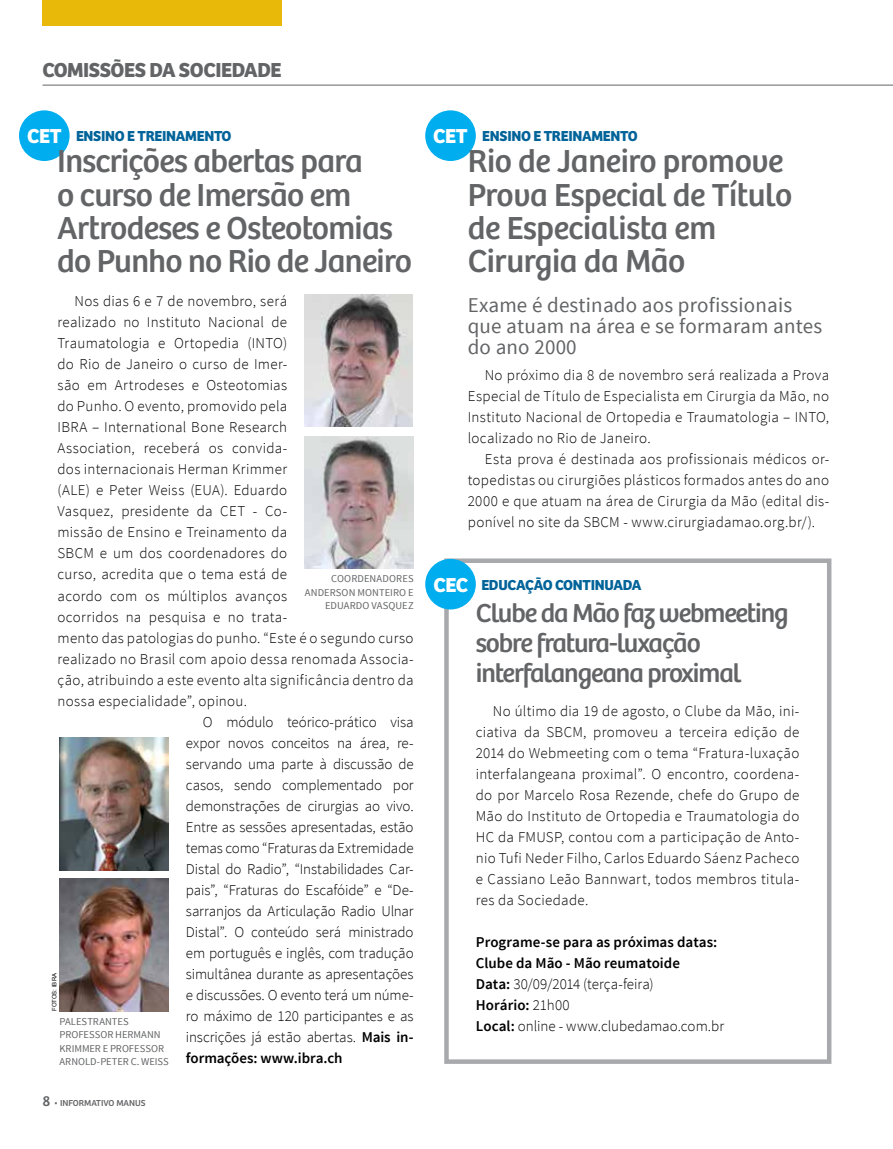
<style>
.page{position:relative;width:893px;height:1149px;background:#fff}
.page>*{position:absolute;margin:0;border:0;box-sizing:border-box;transform-origin:0 0}
.t1{font:33px/33px "Bree";letter-spacing:-.02em;color:#636466}
.t2{font:27px/30px "Bree";letter-spacing:-.04em;color:#636466}
.t3{font:21px/21px "Source Sans Pro";letter-spacing:.01em;color:#636466}
.t4{font:700 21px "Bree";letter-spacing:-.02em;color:#636466}
.t5{font:300 15px/21px "Source Sans Pro";letter-spacing:.015em;color:#000;text-align:justify}
.t6{font:300 15px "Source Sans Pro";letter-spacing:-.01em;color:#000}
.t7{font:600 15px/21px "Source Sans Pro";color:#000}
.t8{font:300 15px "Source Sans Pro";letter-spacing:-.005em;color:#000}
.t9{font:700 15px "Bree";letter-spacing:-.02em;color:#006399}
.t10{font:10.5px/13.5px "Source Sans Pro";letter-spacing:.005em;color:#636466;text-align:right}
.t11{font:9px "Bree";color:#636466}
.t12{font:6px "Arial";letter-spacing:.015em;color:#000}
.s1{font-size:21px;color:#fff}
.s2{font-weight:600}
.s3{font-size:15px}
.s4{font-weight:300}
</style>
<div class="page">
<div style="left:444px;top:558px;width:387px;height:505px;border:4px solid #a7a9ac"></div>
<hr style="left:43px;top:85px;width:850px;height:1px;background:#636466">
<div style="left:43px;top:0;width:239px;height:26px;background:#e8b909"></div>
<div style="left:425px;top:110px;width:51px;height:51px;background:#00aeef;border-radius:50%"></div>
<div style="left:425px;top:558px;width:51px;height:51px;background:#00aeef;border-radius:50%"></div>
<img style="left:304px;top:294px;width:109px;height:132px">
<img style="left:304px;top:436px;width:110px;height:132px">
<img style="left:59px;top:737px;width:109px;height:132px">
<img style="left:59px;top:878px;width:110px;height:132px">
<div style="left:19px;top:110px;width:51px;height:51px;background:#00aeef;border-radius:50%"></div>
<h3 class="t4" style="left:43px;top:57px;width:241px">COMISSÕES DA SOCIEDADE</h3>
<p class="t9" style="left:27px;top:127px;width:206px"><span class="s1">CET</span> ENSINO E TREINAMENTO</p>
<h1 class="t1" style="left:57px;top:145px;width:356px">Inscrições abertas para<br>o curso de Imersão em<br>Artrodeses e Osteotomias do Punho no Rio de Janeiro</h1>
<p class="t5" style="left:75px;top:291px;width:214px">Nos dias 6 e 7 de novembro, será</p>
<p class="t5" style="left:58px;top:312px;width:231px">realizado no Instituto Nacional de</p>
<p class="t5" style="left:58px;top:333px;width:231px">Traumatologia e Ortopedia (INTO)</p>
<p class="t5" style="left:58px;top:354px;width:231px">do Rio de Janeiro o curso de Imer-</p>
<p class="t5" style="left:58px;top:375px;width:231px">são em Artrodeses e Osteotomias</p>
<p class="t5" style="left:58px;top:396px;width:231px">do Punho. O evento, promovido pela</p>
<p class="t5" style="left:58px;top:417px;width:231px">IBRA – International Bone Research</p>
<p class="t5" style="left:58px;top:438px;width:231px">Association, receberá os convida-</p>
<p class="t5" style="left:58px;top:459px;width:231px">dos internacionais Herman Krimmer</p>
<p class="t5" style="left:58px;top:480px;width:231px">(ALE) e Peter Weiss (EUA). Eduardo</p>
<p class="t5" style="left:58px;top:501px;width:231px">Vasquez, presidente da CET - Co-</p>
<p class="t5" style="left:58px;top:522px;width:231px">missão de Ensino e Treinamento da</p>
<p class="t5" style="left:58px;top:543px;width:231px">SBCM e um dos coordenadores do</p>
<p class="t5" style="left:58px;top:564px;width:231px">curso, acredita que o tema está de</p>
<p class="t5" style="left:58px;top:585px;width:231px">acordo com os múltiplos avanços</p>
<p class="t5" style="left:58px;top:606px;width:231px">ocorridos na pesquisa e no trata-</p>
<p class="t5" style="left:58px;top:627px;width:358px">mento das patologias do punho. “Este é o segundo curso</p>
<p class="t5" style="left:58px;top:648px;width:358px">realizado no Brasil com apoio dessa renomada Associa-</p>
<p class="t5" style="left:58px;top:669px;width:358px">ção, atribuindo a este evento alta significância dentro da</p>
<p class="t5" style="left:58px;top:690px;width:191px">nossa especialidade”, opinou.</p>
<p class="t6" style="left:203px;top:712px;width:212px">O módulo teórico-prático visa</p>
<p class="t6" style="left:186px;top:733px;width:229px">expor novos conceitos na área, re-</p>
<p class="t6" style="left:186px;top:754px;width:229px">servando uma parte à discussão de</p>
<p class="t8" style="left:186px;top:775px;width:229px">casos, sendo complementado por</p>
<p class="t8" style="left:186px;top:796px;width:229px">demonstrações de cirurgias ao vivo.</p>
<p class="t5" style="left:186px;top:816px;width:229px">Entre as sessões apresentadas, estão</p>
<p class="t6" style="left:186px;top:838px;width:229px">temas como “Fraturas da Extremidade</p>
<p class="t6" style="left:186px;top:859px;width:229px">Distal do Radio”, “Instabilidades Car-</p>
<p class="t6" style="left:186px;top:880px;width:229px">pais”, “Fraturas do Escafóide” e “De-</p>
<p class="t6" style="left:186px;top:901px;width:229px">sarranjos da Articulação Radio Ulnar</p>
<p class="t6" style="left:186px;top:922px;width:229px">Distal”. O conteúdo será ministrado</p>
<p class="t8" style="left:186px;top:943px;width:229px">em português e inglês, com tradução</p>
<p class="t6" style="left:186px;top:964px;width:229px">simultânea durante as apresentações</p>
<p class="t6" style="left:186px;top:985px;width:229px">e discussões. O evento terá um núme-</p>
<p class="t6" style="left:186px;top:1006px;width:229px">ro máximo de 120 participantes e as</p>
<p class="t8" style="left:186px;top:1027px;width:229px">inscrições já estão abertas. <span class="s2">Mais in-</span></p>
<p class="t7" style="left:186px;top:1047px;width:158px">formações: www.ibra.ch</p>
<p class="t10" style="left:305px;top:571px;width:110px">COORDENADORES<br>ANDERSON MONTEIRO E<br>EDUARDO VASQUEZ</p>
<p class="t12" style="left:50px;top:1010px;width:40px;rotate:-90deg">FOTOS: IBRA</p>
<p class="t10" style="left:59px;top:1014px;width:111px;text-align:left">PALESTRANTES<br>PROFESSOR HERMANN<br>KRIMMER E PROFESSOR<br>ARNOLD-PETER C. WEISS</p>
<p class="t11" style="left:43px;top:1097px;width:105px"><span class="s3">8</span> • INFORMATIVO MANUS</p>
<p class="t9" style="left:433px;top:127px;width:206px"><span class="s1">CET</span> ENSINO E TREINAMENTO</p>
<h1 class="t1" style="left:468px;top:145px;width:326px">Rio de Janeiro promove<br>Prova Especial de Título de Especialista em<br>Cirurgia da Mão</h1>
<h3 class="t3" style="left:468px;top:295px;width:356px">Exame é destinado aos profissionais que atuam na área e se formaram antes do ano 2000</h3>
<p class="t5" style="left:468px;top:364px;width:363px;text-indent:17px">No próximo dia 8 de novembro será realizada a Prova Especial de Título de Especialista em Cirurgia da Mão, no Instituto Nacional de Ortopedia e Traumatologia – INTO, localizado no Rio de Janeiro.</p>
<p class="t5" style="left:468px;top:448px;width:363px;text-indent:17px">Esta prova é destinada aos profissionais médicos or&shy;topedistas ou cirurgiões plásticos formados antes do ano 2000 e que atuam na área de Cirurgia da Mão (edital dis&shy;ponível no site da SBCM - www.cirurgiadamao.org.br/).</p>
<p class="t9" style="left:433px;top:575px;width:209px"><span class="s1">CEC</span> EDUCAÇÃO CONTINUADA</p>
<h2 class="t2" style="left:476px;top:598px;width:314px">Clube da Mão faz webmeeting sobre fratura-luxação interfalangeana proximal</h2>
<p class="t5" style="left:476px;top:700px;width:325px;text-indent:17px">No último dia 19 de agosto, o Clube da Mão, ini&shy;ciativa da SBCM, promoveu a terceira edição de 2014 do Webmeeting com o tema “Fratura-luxação interfalangeana proximal”. O encontro, coordena&shy;do por Marcelo Rosa Rezende, chefe do Grupo de Mão do Instituto de Ortopedia e Traumatologia do HC da FMUSP, contou com a participação de Anto&shy;nio Tufi Neder Filho, Carlos Eduardo Sáenz Pacheco e Cassiano Leão Bannwart, todos membros titula&shy;res da Sociedade.</p>
<p class="t7" style="left:476px;top:931px;width:250px">Programe-se para as próximas datas:<br>Clube da Mão - Mão reumatoide<br>Data: <span class="s4">30/09/2014 (terça-feira)<br></span>Horário: <span class="s4">21h00<br></span>Local: <span class="s4">online - www.clubedamao.com.br</span></p>
</div>
